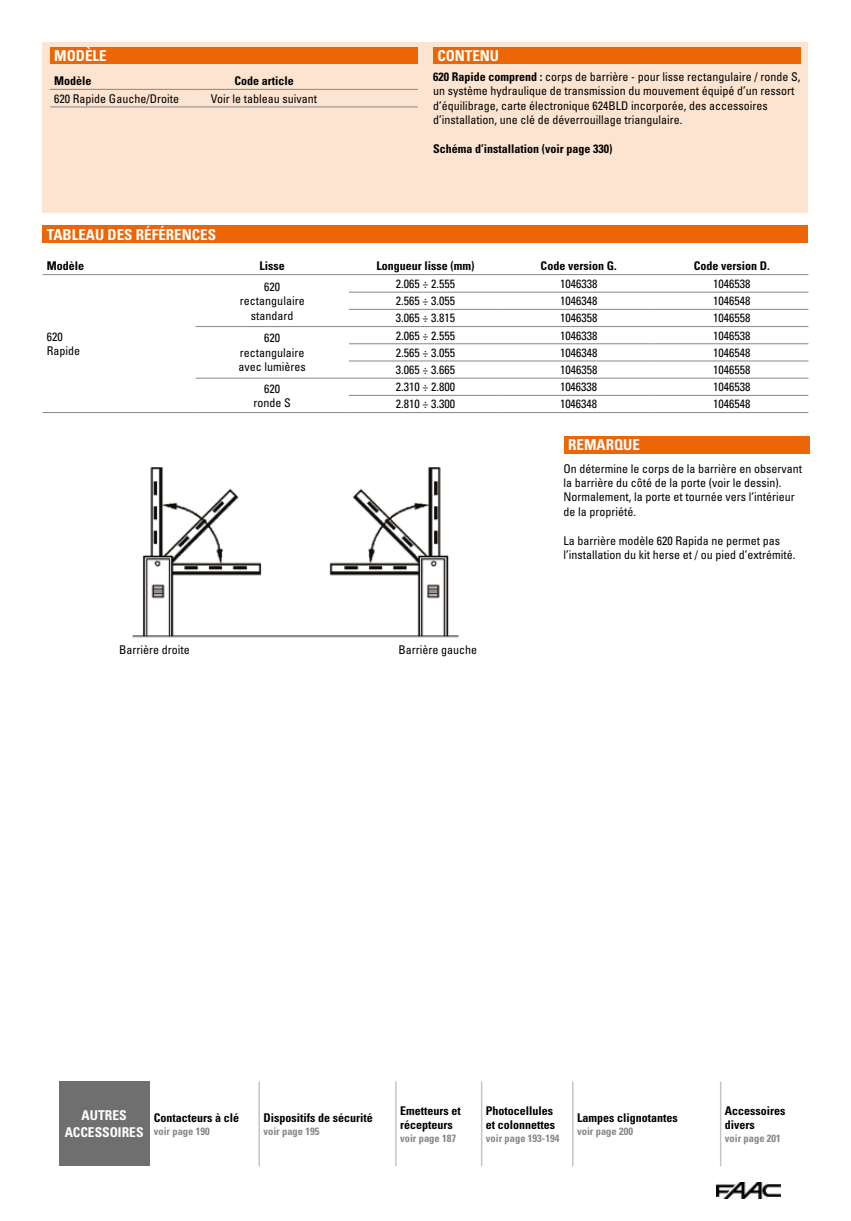
<style>
.page{position:relative;width:851px;height:1221px;background:#fff}
.page>*{position:absolute;margin:0;border:0;box-sizing:border-box;transform-origin:0 0}
.t1{font:700 condensed 15px "Univers LT Std";color:#fff}
.t2{font:700 condensed 13.5px/16.5px "Univers LT Std";color:#fff;text-align:center}
.t3{font:condensed 12px/14.4px "Univers LT Std";color:#000}
.t4{font:700 condensed 12px/14.4px "Univers LT Std";color:#000}
.t5{font:700 condensed 10.5px "Univers LT Std";color:#878787}
.s1{font-weight:700}
</style>
<div class="page">
<img style="left:716px;top:1182px;width:64px;height:16px">
<div style="left:43px;top:43px;width:765px;height:170px;background:#fde4d0"></div>
<div style="left:50px;top:47px;width:368px;height:17px;background:#ec6608"></div>
<hr style="left:50px;top:89px;width:147px;height:1px;background:#878787">
<hr style="left:197px;top:89px;width:134px;height:1px;background:#878787">
<hr style="left:331px;top:89px;width:87px;height:1px;background:#878787">
<hr style="left:50px;top:107px;width:147px;height:1px;background:#878787">
<hr style="left:197px;top:107px;width:134px;height:1px;background:#878787">
<hr style="left:331px;top:107px;width:87px;height:1px;background:#878787">
<div style="left:433px;top:47px;width:367px;height:17px;background:#ec6608"></div>
<div style="left:43px;top:226px;width:765px;height:17px;background:#ec6608"></div>
<hr style="left:43px;top:412px;width:153px;height:1px;background:#878787">
<hr style="left:43px;top:274px;width:153px;height:1px;background:#878787">
<hr style="left:196px;top:274px;width:153px;height:1px;background:#878787">
<hr style="left:349px;top:274px;width:153px;height:1px;background:#878787">
<hr style="left:502px;top:274px;width:153px;height:1px;background:#878787">
<hr style="left:655px;top:274px;width:153px;height:1px;background:#878787">
<hr style="left:349px;top:292px;width:153px;height:1px;background:#878787">
<hr style="left:502px;top:292px;width:153px;height:1px;background:#878787">
<hr style="left:655px;top:292px;width:153px;height:1px;background:#878787">
<hr style="left:349px;top:309px;width:153px;height:1px;background:#878787">
<hr style="left:502px;top:309px;width:153px;height:1px;background:#878787">
<hr style="left:655px;top:309px;width:153px;height:1px;background:#878787">
<hr style="left:196px;top:326px;width:153px;height:1px;background:#878787">
<hr style="left:349px;top:326px;width:153px;height:1px;background:#878787">
<hr style="left:502px;top:326px;width:153px;height:1px;background:#878787">
<hr style="left:655px;top:326px;width:153px;height:1px;background:#878787">
<hr style="left:349px;top:343px;width:153px;height:1px;background:#878787">
<hr style="left:502px;top:343px;width:153px;height:1px;background:#878787">
<hr style="left:655px;top:343px;width:153px;height:1px;background:#878787">
<hr style="left:349px;top:360px;width:153px;height:1px;background:#878787">
<hr style="left:502px;top:360px;width:153px;height:1px;background:#878787">
<hr style="left:655px;top:360px;width:153px;height:1px;background:#878787">
<hr style="left:196px;top:378px;width:153px;height:1px;background:#878787">
<hr style="left:349px;top:378px;width:153px;height:1px;background:#878787">
<hr style="left:502px;top:378px;width:153px;height:1px;background:#878787">
<hr style="left:655px;top:378px;width:153px;height:1px;background:#878787">
<hr style="left:349px;top:395px;width:153px;height:1px;background:#878787">
<hr style="left:502px;top:395px;width:153px;height:1px;background:#878787">
<hr style="left:655px;top:395px;width:153px;height:1px;background:#878787">
<hr style="left:196px;top:412px;width:153px;height:1px;background:#878787">
<hr style="left:349px;top:412px;width:153px;height:1px;background:#878787">
<hr style="left:502px;top:412px;width:153px;height:1px;background:#878787">
<hr style="left:655px;top:412px;width:153px;height:1px;background:#878787">
<img style="left:132px;top:467px;width:327px;height:171px">
<div style="left:59px;top:1081px;width:90px;height:85px;background:#706f6f"></div>
<hr style="left:258px;top:1081px;width:2px;height:85px;background:#c6c6c6">
<hr style="left:395px;top:1081px;width:1px;height:85px;background:#c6c6c6">
<hr style="left:481px;top:1081px;width:1px;height:85px;background:#c6c6c6">
<hr style="left:572px;top:1081px;width:1px;height:85px;background:#c6c6c6">
<hr style="left:719px;top:1081px;width:2px;height:85px;background:#c6c6c6">
<div style="left:564px;top:436px;width:244px;height:17px;background:#ec6608"></div>
<p class="t1" style="left:54px;top:46px;width:54px">MODÈLE</p>
<p class="t4" style="left:54px;top:74px;width:39px">Modèle</p>
<p class="t4" style="left:234px;top:74px;width:61px">Code article</p>
<p class="t3" style="left:54px;top:91px;width:126px">620 Rapide Gauche/Droite</p>
<p class="t3" style="left:211px;top:91px;width:108px">Voir le tableau suivant</p>
<p class="t1" style="left:437px;top:46px;width:63px">CONTENU</p>
<p class="t3" style="left:433px;top:69px;width:369px"><span class="s1">620 Rapide comprend :</span> corps de barrière - pour lisse rectangulaire / ronde S, un système hydraulique de transmission du mouvement équipé d’un ressort d’équilibrage, carte électronique 624BLD incorporée, des accessoires d’installation, une clé de déverrouillage triangulaire.</p>
<p class="t4" style="left:433px;top:141px;width:181px">Schéma d’installation (voir page 330)</p>
<p class="t1" style="left:47px;top:225px;width:171px">TABLEAU DES RÉFÉRENCES</p>
<p class="t4" style="left:47px;top:259px;width:39px">Modèle</p>
<p class="t4" style="left:259px;top:259px;width:27px">Lisse</p>
<p class="t4" style="left:376px;top:259px;width:99px">Longueur lisse (mm)</p>
<p class="t4" style="left:540px;top:259px;width:77px">Code version G.</p>
<p class="t4" style="left:693px;top:259px;width:77px">Code version D.</p>
<p class="t3" style="left:47px;top:329px;width:35px">620<br>Rapide</p>
<p class="t3" style="left:240px;top:279px;width:66px;text-align:center">620 rectangulaire standard</p>
<p class="t3" style="left:396px;top:276px;width:61px">2.065 ÷ 2.555</p>
<p class="t3" style="left:560px;top:276px;width:39px">1046338</p>
<p class="t3" style="left:713px;top:276px;width:39px">1046538</p>
<p class="t3" style="left:396px;top:293px;width:61px">2.565 ÷ 3.055</p>
<p class="t3" style="left:560px;top:293px;width:39px">1046348</p>
<p class="t3" style="left:713px;top:293px;width:39px">1046548</p>
<p class="t3" style="left:396px;top:311px;width:61px">3.065 ÷ 3.815</p>
<p class="t3" style="left:560px;top:311px;width:39px">1046358</p>
<p class="t3" style="left:713px;top:311px;width:39px">1046558</p>
<p class="t3" style="left:238px;top:330px;width:69px;text-align:center">620 rectangulaire avec lumières</p>
<p class="t3" style="left:396px;top:328px;width:61px">2.065 ÷ 2.555</p>
<p class="t3" style="left:560px;top:328px;width:39px">1046338</p>
<p class="t3" style="left:713px;top:328px;width:39px">1046538</p>
<p class="t3" style="left:396px;top:345px;width:61px">2.565 ÷ 3.055</p>
<p class="t3" style="left:560px;top:345px;width:39px">1046348</p>
<p class="t3" style="left:713px;top:345px;width:39px">1046548</p>
<p class="t3" style="left:396px;top:362px;width:61px">3.065 ÷ 3.665</p>
<p class="t3" style="left:560px;top:362px;width:39px">1046358</p>
<p class="t3" style="left:713px;top:362px;width:39px">1046558</p>
<p class="t3" style="left:253px;top:381px;width:39px;text-align:center">620 ronde S</p>
<p class="t3" style="left:396px;top:379px;width:61px">2.310 ÷ 2.800</p>
<p class="t3" style="left:560px;top:379px;width:39px">1046338</p>
<p class="t3" style="left:713px;top:379px;width:39px">1046538</p>
<p class="t3" style="left:396px;top:396px;width:61px">2.810 ÷ 3.300</p>
<p class="t3" style="left:560px;top:396px;width:39px">1046348</p>
<p class="t3" style="left:713px;top:396px;width:39px">1046548</p>
<p class="t1" style="left:568px;top:435px;width:73px">REMARQUE</p>
<p class="t3" style="left:119px;top:642px;width:72px">Barrière droite</p>
<p class="t3" style="left:398px;top:642px;width:80px">Barrière gauche</p>
<p class="t3" style="left:563px;top:461px;width:240px">On détermine le corps de la barrière en observant la barrière du côté de la porte (voir le dessin).<br>Normalement, la porte et tournée vers l’intérieur de la propriété.</p>
<p class="t3" style="left:563px;top:533px;width:233px">La barrière modèle 620 Rapida ne permet pas l’installation du kit herse et / ou pied d’extrémité.</p>
<p class="t2" style="left:65px;top:1107px;width:80px">AUTRES<br>ACCESSOIRES</p>
<p class="t4" style="left:154px;top:1110px;width:87px">Contacteurs à clé</p>
<p class="t5" style="left:154px;top:1124px;width:57px">voir page 190</p>
<p class="t4" style="left:263px;top:1110px;width:111px">Dispositifs de sécurité</p>
<p class="t5" style="left:263px;top:1124px;width:57px">voir page 195</p>
<p class="t4" style="left:400px;top:1103px;width:62px">Emetteurs et récepteurs</p>
<p class="t5" style="left:400px;top:1131px;width:57px">voir page 187</p>
<p class="t4" style="left:486px;top:1103px;width:71px">Photocellules et colonnettes</p>
<p class="t5" style="left:486px;top:1131px;width:75px">voir page 193-194</p>
<p class="t4" style="left:577px;top:1110px;width:102px">Lampes clignotantes</p>
<p class="t5" style="left:577px;top:1124px;width:57px">voir page 200</p>
<p class="t4" style="left:724px;top:1103px;width:62px">Accessoires divers</p>
<p class="t5" style="left:724px;top:1131px;width:57px">voir page 201</p>
</div>
